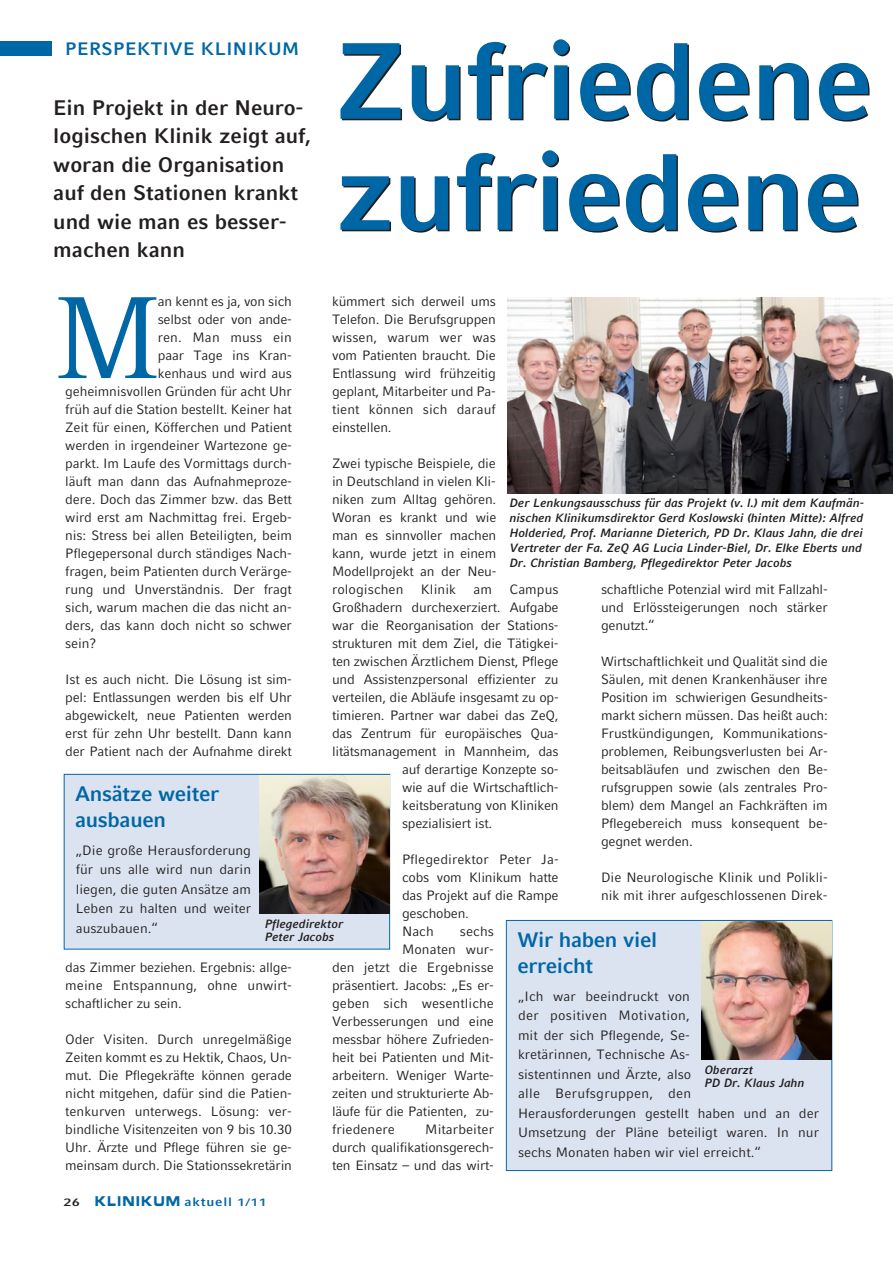
<style>
.page{position:relative;width:893px;height:1263px;background:#fff}
.page>*{position:absolute;margin:0;border:0;box-sizing:border-box;transform-origin:0 0}
.t1{font:121.35px "Rotis Serif";color:#0067a6}
.t2{font:700 108px/111px "Compatil Fact LT Com";letter-spacing:-.015em;color:#0067a6}
.t3{font:700 21px/28.5px "Compatil Fact LT Com";color:#231f20}
.t4{font:700 21px/25.2px "Compatil Fact LT Com";letter-spacing:-.015em;color:#0067a6}
.t5{font:700 18px "Compatil Fact LT Com";letter-spacing:.03em;color:#0067a6}
.t6{font:13.5px/18px "Compatil Fact LT Com";letter-spacing:-.01em;color:#231f20;text-align:justify}
.t7{font:13.5px "Eurostile Bold Extended Two";letter-spacing:.1em;color:#0067a6;scale:.8 1}
.t8{font:13.5px "Compatil Fact LT Com";letter-spacing:.01em;color:#231f20}
.t9{font:italic 700 12px/15px "Compatil Fact LT Com";color:#231f20}
.s1{font-family:"Compatil Fact LT Com";font-weight:700;font-size:10.8px;color:#231f20}
.s2{font-family:"Compatil Fact LT Com";font-weight:700;font-size:12.15px}
.s3{font-family:"Compatil Fact LT Com";font-weight:700;font-size:10.8px}
</style>
<div class="page">
<div style="left:0;top:41px;width:51px;height:15px;background:#0067a6"></div>
<img style="left:508px;top:297px;width:384px;height:197px">
<div style="left:65px;top:775px;width:324px;height:174px;background:#dbe3f0"></div>
<div style="left:64px;top:774px;width:326px;height:175px;border:1px solid #0067a6"></div>
<img style="left:260px;top:775px;width:129px;height:138px">
<div style="left:507px;top:921px;width:324px;height:249px;background:#dbe3f0"></div>
<div style="left:506px;top:920px;width:326px;height:251px;border:1px solid #0067a6"></div>
<img style="left:702px;top:921px;width:130px;height:138px">
<h3 class="t5" style="left:65px;top:43px;width:236px">PERSPEKTIVE KLINIKUM</h3>
<h3 class="t3" style="left:53px;top:96px;width:259px">Ein Projekt in der Neuro&shy;logischen Klinik zeigt auf, woran die Organisation auf den Stationen krankt und wie man es besser&shy;machen kann</h3>
<h2 class="t2" style="left:335px;top:37px;width:539px">Zufriedene zufriedene</h2>
<p class="t6" style="left:332px;top:294px;width:165px">kümmert sich derweil ums Telefon. Die Berufsgruppen wissen, warum wer was vom Patienten braucht. Die Entlassung wird frühzeitig geplant, Mitarbeiter und Pa&shy;tient können sich darauf einstellen.</p>
<p class="t6" style="left:332px;top:456px;width:166px">Zwei typische Beispiele, die in Deutschland in vielen Kli&shy;niken zum Alltag gehören.<br>Woran es krankt und wie man es sinnvoller machen kann, wurde jetzt in einem Modellprojekt an der Neu&shy;rologischen</p>
<h1 class="t1" style="left:57px;top:294px;width:103px">M</h1>
<p class="t6" style="left:158px;top:294px;width:136px">an kennt es ja, von sich</p>
<p class="t6" style="left:158px;top:312px;width:136px">selbst oder von ande-</p>
<p class="t8" style="left:158px;top:333px;width:136px">ren. Man muss ein</p>
<p class="t6" style="left:158px;top:348px;width:136px">paar Tage ins Kran-</p>
<p class="t6" style="left:158px;top:366px;width:136px">kenhaus und wird aus</p>
<p class="t6" style="left:65px;top:384px;width:228px">geheimnisvollen Gründen für acht Uhr</p>
<p class="t6" style="left:65px;top:402px;width:228px">früh auf die Station bestellt. Keiner hat</p>
<p class="t6" style="left:65px;top:420px;width:228px">Zeit für einen, Köfferchen und Patient</p>
<p class="t6" style="left:65px;top:438px;width:228px">werden in irgendeiner Wartezone ge-</p>
<p class="t6" style="left:65px;top:456px;width:228px">parkt. Im Laufe des Vormittags durch-</p>
<p class="t6" style="left:65px;top:474px;width:228px">läuft man dann das Aufnahmeproze-</p>
<p class="t6" style="left:65px;top:492px;width:228px">dere. Doch das Zimmer bzw. das Bett</p>
<p class="t6" style="left:65px;top:510px;width:228px">wird erst am Nachmittag frei. Ergeb-</p>
<p class="t6" style="left:65px;top:528px;width:228px">nis: Stress bei allen Beteiligten, beim</p>
<p class="t6" style="left:65px;top:546px;width:228px">Pflegepersonal durch ständiges Nach-</p>
<p class="t6" style="left:65px;top:564px;width:228px">fragen, beim Patienten durch Verärge-</p>
<p class="t6" style="left:65px;top:582px;width:228px">rung und Unverständnis. Der fragt</p>
<p class="t6" style="left:65px;top:600px;width:228px">sich, warum machen die das nicht an-</p>
<p class="t6" style="left:65px;top:618px;width:228px">ders, das kann doch nicht so schwer</p>
<p class="t6" style="left:65px;top:636px;width:33px">sein?</p>
<p class="t6" style="left:65px;top:672px;width:228px">Ist es auch nicht. Die Lösung ist sim&shy;pel: Entlassungen werden bis elf Uhr abgewickelt, neue Patienten werden erst für zehn Uhr bestellt. Dann kann der Patient nach der Aufnahme direkt</p>
<p class="t9" style="left:510px;top:497px;width:356px">Der Lenkungsausschuss für das Projekt (v. l.) mit dem Kaufmän&shy;nischen Klinikumsdirektor Gerd Koslowski (hinten Mitte): Alfred Holderied, Prof. Marianne Dieterich, PD Dr. Klaus Jahn, die drei Vertreter der Fa. ZeQ AG Lucia Linder-Biel, Dr. Elke Eberts und Dr. Christian Bamberg, Pflegedirektor Peter Jacobs</p>
<p class="t6" style="left:421px;top:582px;width:37px">Klinik</p>
<p class="t6" style="left:474px;top:582px;width:20px">am</p>
<p class="t6" style="left:510px;top:582px;width:51px">Campus</p>
<p class="t6" style="left:332px;top:600px;width:228px">Großhadern durchexerziert. Aufgabe</p>
<p class="t6" style="left:332px;top:618px;width:228px">war die Reorganisation der Stations-</p>
<p class="t6" style="left:332px;top:636px;width:228px">strukturen mit dem Ziel, die Tätigkei-</p>
<p class="t6" style="left:332px;top:654px;width:228px">ten zwischen Ärztlichem Dienst, Pflege</p>
<p class="t6" style="left:332px;top:672px;width:228px">und Assistenzpersonal effizienter zu</p>
<p class="t6" style="left:332px;top:690px;width:228px">verteilen, die Abläufe insgesamt zu op-</p>
<p class="t6" style="left:332px;top:708px;width:228px">timieren. Partner war dabei das ZeQ,</p>
<p class="t6" style="left:332px;top:726px;width:228px">das Zentrum für europäisches Qua-</p>
<p class="t6" style="left:332px;top:744px;width:228px">litätsmanagement in Mannheim, das</p>
<p class="t6" style="left:402px;top:762px;width:158px">auf derartige Konzepte so-</p>
<p class="t6" style="left:402px;top:780px;width:158px">wie auf die Wirtschaftlich-</p>
<p class="t6" style="left:402px;top:798px;width:158px">keitsberatung von Kliniken</p>
<p class="t6" style="left:402px;top:816px;width:92px">spezialisiert ist.</p>
<p class="t6" style="left:402px;top:852px;width:158px;text-align:left">Pflegedirektor Peter Ja - cobs vom Klinikum hatte das Projekt auf die Rampe geschoben.<br>Nach</p>
<p class="t6" style="left:601px;top:582px;width:228px">schaftliche Potenzial wird mit Fallzahl&shy;und Erlössteigerungen noch stärker genutzt.“</p>
<p class="t6" style="left:601px;top:654px;width:228px">Wirtschaftlichkeit und Qualität sind die Säulen, mit denen Krankenhäuser ihre Position im schwierigen Gesundheits&shy;markt sichern müssen. Das heißt auch:<br>Frustkündigungen, Kommunikations&shy;problemen, Reibungsverlusten bei Ar&shy;beitsabläufen und zwischen den Be&shy;rufsgruppen sowie (als zentrales Pro&shy;blem) dem Mangel an Fachkräften im Pflegebereich muss konsequent be&shy;gegnet werden.</p>
<p class="t6" style="left:601px;top:870px;width:228px">Die Neurologische Klinik und Polikli&shy;nik mit ihrer aufgeschlossenen Direk-</p>
<h3 class="t4" style="left:75px;top:784px;width:146px">Ansätze weiter ausbauen</h3>
<p class="t6" style="left:76px;top:842px;width:177px;line-height:19.5px">„Die große Herausforderung für uns alle wird nun darin liegen, die guten Ansätze am Leben zu halten und weiter auszubauen.“</p>
<p class="t9" style="left:265px;top:918px;width:80px;line-height:13.5px">Pflegedirektor<br>Peter Jacobs</p>
<p class="t6" style="left:460px;top:924px;width:36px">sechs</p>
<p class="t6" style="left:402px;top:942px;width:93px">Monaten wur-</p>
<p class="t6" style="left:332px;top:960px;width:163px">den jetzt die Ergebnisse</p>
<p class="t6" style="left:332px;top:978px;width:163px">präsentiert. Jacobs: „Es er-</p>
<p class="t6" style="left:332px;top:996px;width:163px">geben sich wesentliche</p>
<p class="t6" style="left:332px;top:1014px;width:163px">Verbesserungen und eine</p>
<p class="t6" style="left:332px;top:1032px;width:163px">messbar höhere Zufrieden-</p>
<p class="t6" style="left:332px;top:1050px;width:163px">heit bei Patienten und Mit-</p>
<p class="t6" style="left:332px;top:1068px;width:163px">arbeitern. Weniger Warte-</p>
<p class="t6" style="left:332px;top:1086px;width:163px">zeiten und strukturierte Ab-</p>
<p class="t6" style="left:332px;top:1104px;width:163px">läufe für die Patienten, zu-</p>
<p class="t6" style="left:332px;top:1122px;width:64px">friedenere</p>
<h3 class="t4" style="left:517px;top:930px;width:141px">Wir haben viel erreicht</h3>
<p class="t6" style="left:65px;top:960px;width:228px">das Zimmer beziehen. Ergebnis: allge&shy;meine Entspannung, ohne unwirt&shy;schaftlicher zu sein.</p>
<p class="t6" style="left:65px;top:1032px;width:228px">Oder Visiten. Durch unregelmäßige Zeiten kommt es zu Hektik, Chaos, Un&shy;mut. Die Pflegekräfte können gerade nicht mitgehen, dafür sind die Patien&shy;tenkurven unterwegs. Lösung: ver&shy;bindliche Visitenzeiten von 9 bis 10.30<br>Uhr. Ärzte und Pflege führen sie ge&shy;meinsam durch. Die Stationssekretärin</p>
<p class="t6" style="left:518px;top:988px;width:302px;line-height:19.5px;text-align:left">„Ich war beeindruckt von<br>der positiven Motivation,<br>mit der sich Pflegende, Se-<br>kretärinnen, Technische As-<br>sistentinnen und Ärzte, also<br>alle Berufsgruppen, den<br>Herausforderungen gestellt haben und an der<br>Umsetzung der Pläne beteiligt waren. In nur sechs Monaten haben wir viel erreicht.“</p>
<p class="t9" style="left:705px;top:1064px;width:102px;line-height:13.5px">Oberarzt<br>PD Dr. Klaus Jahn</p>
<p class="t6" style="left:332px;top:1122px;width:163px;text-indent:93px">Mitarbeiter durch qualifikationsgerech&shy;ten Einsatz – und das wirt-</p>
<p class="t7" style="left:64px;top:1196px;width:255px"><span class="s1">26</span> KLINIKUM <span class="s2">aktuell</span> <span class="s3">1/11</span></p>
</div>
